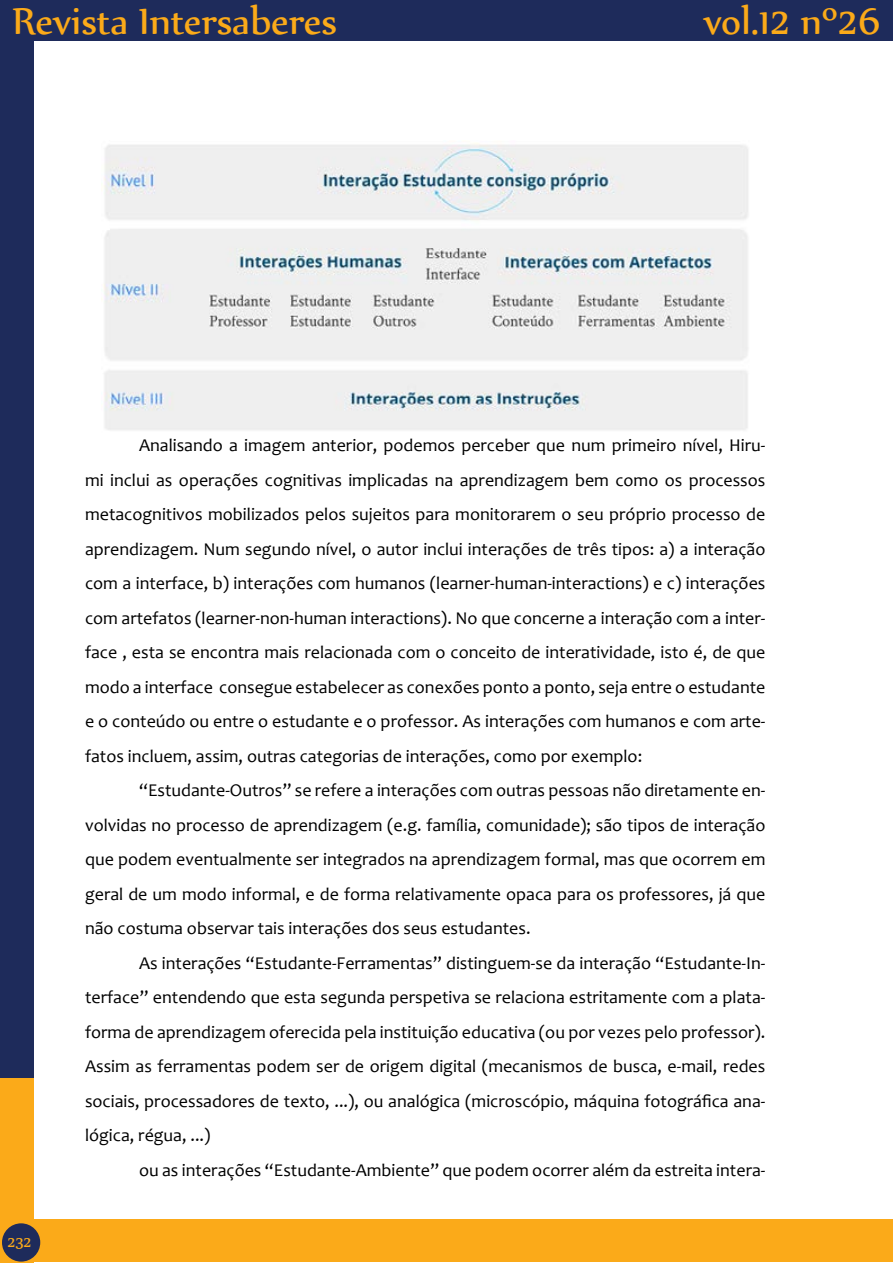
<style>
.page{position:relative;width:893px;height:1263px;background:#fff}
.page>*{position:absolute;margin:0;border:0;box-sizing:border-box;transform-origin:0 0}
.t1{font:45px "Nyala";color:#fbaa19}
.t2{font:18px/34.5px "Candara";color:#000;text-align:justify}
.t3{font:18px "Nyala";color:#fbaa19}
</style>
<div class="page">
<div style="left:0;top:0;width:33px;height:1081px;background:#1e2b5b"></div>
<div style="left:0;top:0;width:893px;height:41px;background:#1e2b5b"></div>
<div style="left:0;top:1078px;width:33px;height:185px;background:#fbaa19"></div>
<div style="left:21px;top:1219px;width:872px;height:43px;background:#fbaa19"></div>
<div style="left:2px;top:1223px;width:38px;height:38px;background:#1e2b5b;border-radius:50%"></div>
<img style="left:101px;top:143px;width:647px;height:287px">
<h1 class="t1" style="left:13px;top:-6px;width:326px">Revista Intersaberes</h1>
<h1 class="t1" style="left:704px;top:-6px;width:178px">vol.12 nº26</h1>
<p class="t3" style="left:8px;top:1231px;width:26px">232</p>
<p class="t2" style="left:85px;top:428px;width:682px;text-indent:54px">Analisando a imagem anterior, podemos perceber que num primeiro nível, Hiru&shy;mi inclui as operações cognitivas implicadas na aprendizagem bem como os processos metacognitivos mobilizados pelos sujeitos para monitorarem o seu próprio processo de aprendizagem. Num segundo nível, o autor inclui interações de três tipos: a) a interação com a interface, b) interações com humanos (learner-human-interactions) e c) interações com artefatos (learner-non-human interactions). No que concerne a interação com a inter&shy;face , esta se encontra mais relacionada com o conceito de interatividade, isto é, de que modo a interface consegue estabelecer as conexões ponto a ponto, seja entre o estudante e o conteúdo ou entre o estudante e o professor. As interações com humanos e com arte&shy;fatos incluem, assim, outras categorias de interações, como por exemplo:</p>
<p class="t2" style="left:85px;top:773px;width:682px;text-indent:54px">“Estudante-Outros” se refere a interações com outras pessoas não diretamente en&shy;volvidas no processo de aprendizagem (e.g. família, comunidade); são tipos de interação que podem eventualmente ser integrados na aprendizagem formal, mas que ocorrem em geral de um modo informal, e de forma relativamente opaca para os professores, já que não costuma observar tais interações dos seus estudantes.</p>
<p class="t2" style="left:85px;top:945px;width:682px;text-indent:54px">As interações “Estudante-Ferramentas” distinguem-se da interação “Estudante-In&shy;terface” entendendo que esta segunda perspetiva se relaciona estritamente com a plata&shy;forma de aprendizagem oferecida pela instituição educativa (ou por vezes pelo professor).<br>Assim as ferramentas podem ser de origem digital (mecanismos de busca, e-mail, redes sociais, processadores de texto, ...), ou analógica (microscópio, máquina fotográfica ana&shy;lógica, régua, ...)</p>
<p class="t2" style="left:139px;top:1152px;width:628px">ou as interações “Estudante-Ambiente” que podem ocorrer além da estreita intera-</p>
</div>
